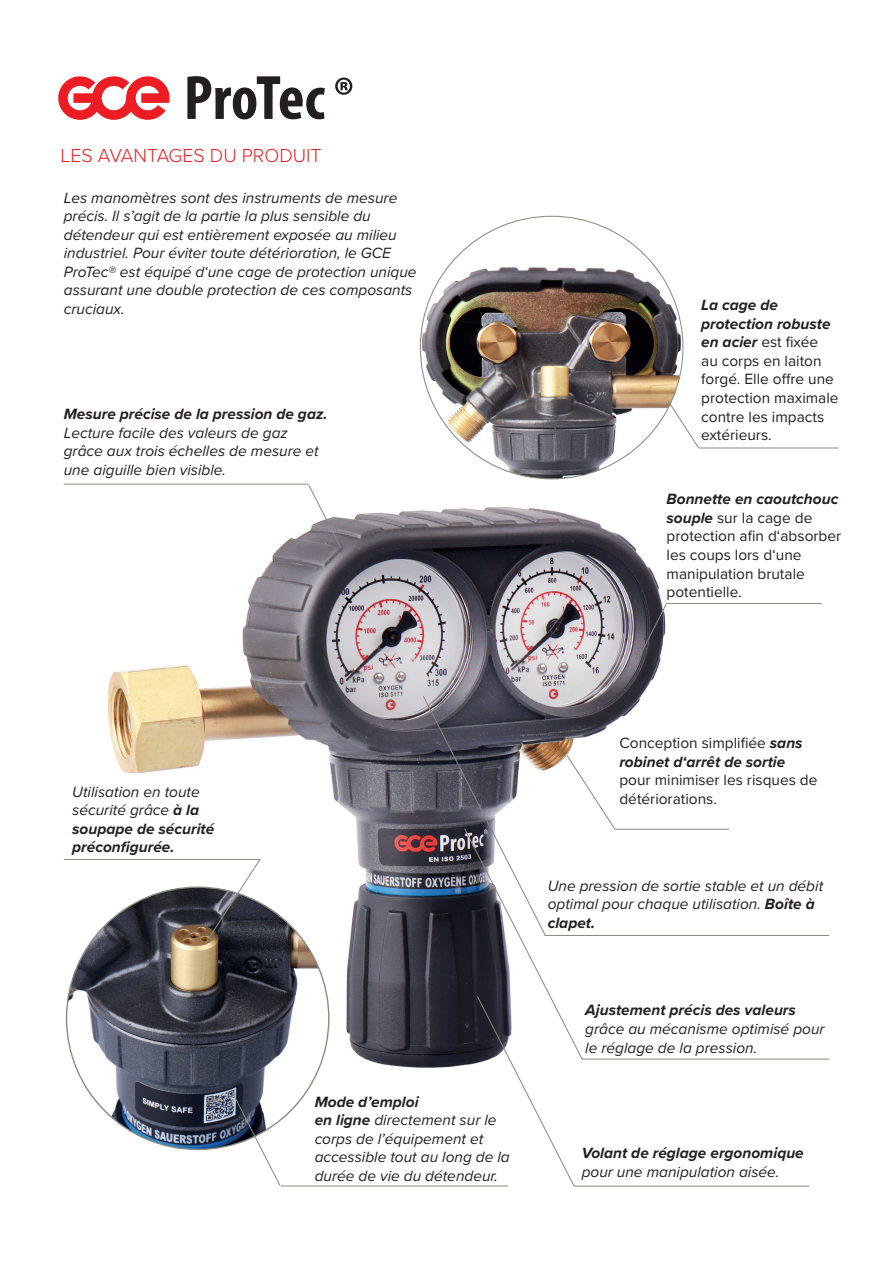
<style>
.page{position:relative;width:893px;height:1263px;background:#fff}
.page>*{position:absolute;margin:0;border:0;box-sizing:border-box;transform-origin:0 0}
.t1{font:300 19.5px "Proxima Nova";color:#ee1d23}
.t2{font:italic 15.45px/18.6px "Proxima Nova";color:#231f20}
.t3{font:15.45px/18.6px "Proxima Nova";color:#231f20}
.t4{font:italic 700 15.45px/18.6px "Proxima Nova";color:#231f20}
.s1{font-weight:700;font-style:italic}
.s2{font-weight:400}
.s3{font-weight:700}
.s4{font-weight:400;font-style:normal}
</style>
<div class="page">
<img style="left:63px;top:268px;width:677px;height:919px">
<svg style="left:639px;top:602px;width:29px;height:54px;background:#5e5b64"></svg>
<hr style="left:666px;top:603px;width:156px;height:1px;background:#87897f">
<hr style="left:545px;top:935px;width:284px;height:1px;background:#87897f">
<img style="left:67px;top:887px;width:262px;height:262px;border-radius:131px">
<hr style="left:615px;top:829px;width:114px;height:1px;background:#87897f">
<hr style="left:582px;top:1059px;width:247px;height:1px;background:#87897f">
<hr style="left:574px;top:1185px;width:235px;height:1px;background:#87897f">
<svg style="left:422px;top:695px;width:194px;height:492px"></svg>
<hr style="left:281px;top:1185px;width:227px;height:1px;background:#87897f">
<hr style="left:64px;top:859px;width:196px;height:1px;background:#87897f">
<svg style="left:204px;top:858px;width:57px;height:87px"></svg>
<svg style="left:230px;top:1088px;width:51px;height:99px"></svg>
<img style="left:420px;top:216px;width:263px;height:263px;border-radius:131px">
<hr style="left:64px;top:484px;width:244px;height:1px;background:#87897f">
<svg style="left:308px;top:484px;width:34px;height:65px"></svg>
<hr style="left:699px;top:448px;width:140px;height:1px;background:#87897f">
<svg style="left:667px;top:400px;width:33px;height:49px"></svg>
<svg style="left:58px;top:76px;width:112px;height:44px"></svg>
<svg style="left:187px;top:76px;width:138px;height:43px"></svg>
<svg style="left:335px;top:77px;width:17px;height:18px"></svg>
<p class="t1" style="left:61px;top:141px;width:262px">LES AVANTAGES DU PRODUIT</p>
<p class="t2" style="left:64px;top:187px;width:354px">Les manomètres sont des instruments de mesure précis. Il s’agit de la partie la plus sensible du détendeur qui est entièrement exposée au milieu industriel. Pour éviter toute détérioration, le GCE ProTec® est équipé d‘une cage de protection unique assurant une double protection de ces composants cruciaux.</p>
<p class="t4" style="left:64px;top:405px;width:265px">Mesure précise de la pression de gaz.</p>
<p class="t2" style="left:64px;top:423px;width:256px">Lecture facile des valeurs de gaz grâce aux trois échelles de mesure et une aiguille bien visible.</p>
<p class="t3" style="left:701px;top:295px;width:139px"><span class="s1">La cage de protection robuste en acier</span> est fixée<br>au corps en laiton forgé. Elle offre une protection maximale contre les impacts extérieurs.</p>
<p class="t3" style="left:667px;top:489px;width:176px"><span class="s1">Bonnette en caoutchouc souple</span> sur la cage de protection afin d‘absorber les coups lors d‘une manipulation brutale potentielle.</p>
<p class="t4" style="left:72px;top:782px;width:144px"><span class="s2">Utilisation en toute sécurité grâce</span> à la soupape de sécurité préconfigurée.</p>
<p class="t2" style="left:315px;top:1091px;width:197px"><span class="s3">Mode d’emploi<br>en ligne</span> directement sur le corps de l’équipement et accessible tout au long de la durée de vie du détendeur.</p>
<p class="t4" style="left:619px;top:733px;width:185px"><span class="s4">Conception simplifiée</span> sans robinet d‘arrêt de sortie</p>
<p class="t3" style="left:619px;top:770px;width:200px">pour minimiser les risques de détériorations.</p>
<p class="t2" style="left:548px;top:875px;width:277px">Une pression de sortie stable et un débit optimal pour chaque utilisation. <span class="s3">Boîte à clapet.</span></p>
<p class="t4" style="left:585px;top:1001px;width:212px">Ajustement précis des valeurs</p>
<p class="t2" style="left:585px;top:1019px;width:241px">grâce au mécanisme optimisé pour le réglage de la pression.</p>
<p class="t4" style="left:582px;top:1143px;width:224px">Volant de réglage ergonomique</p>
<p class="t2" style="left:582px;top:1162px;width:199px">pour une manipulation aisée.</p>
</div>
